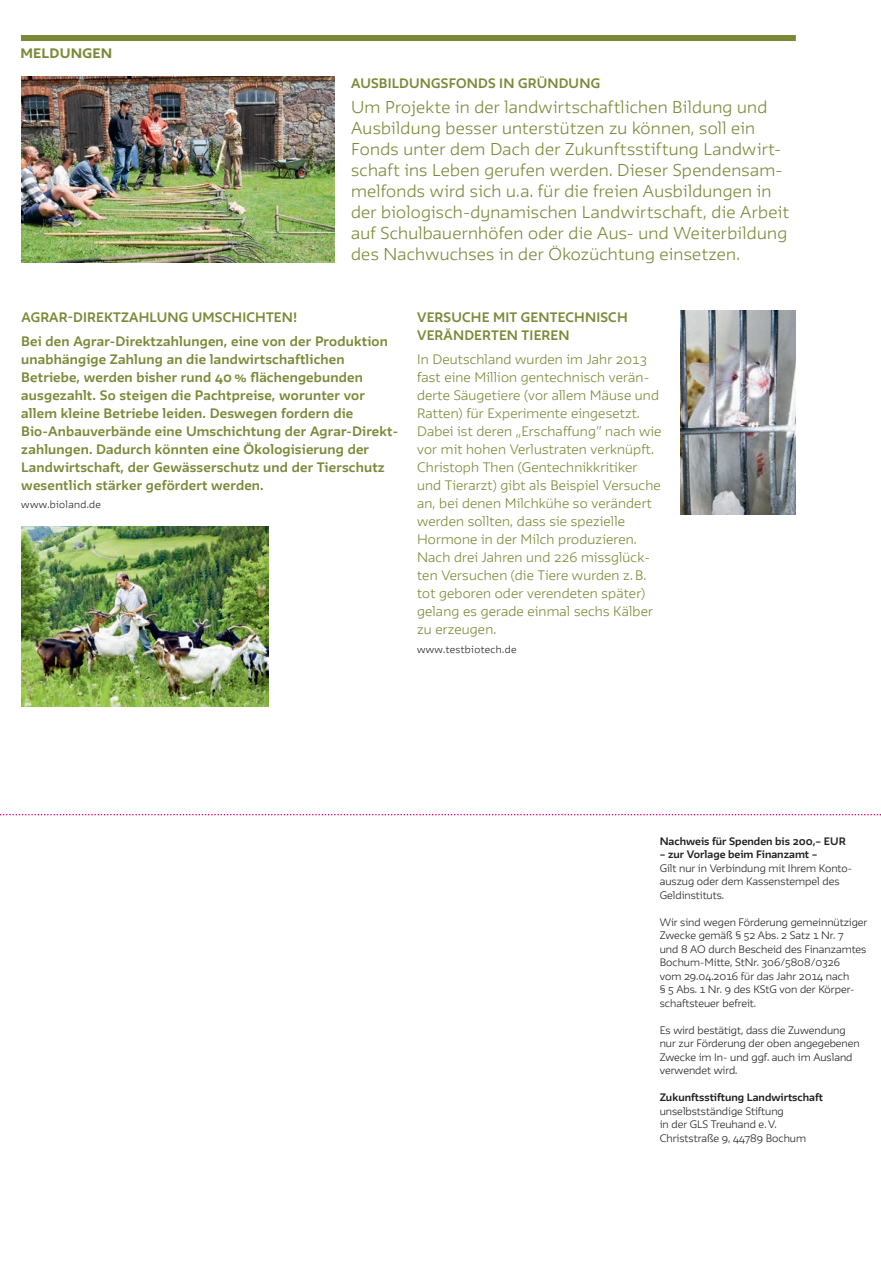
<style>
.page{position:relative;width:881px;height:1263px;background:#fff}
.page>*{position:absolute;margin:0;border:0;box-sizing:border-box;transform-origin:0 0}
.t1{font:300 15px/21px "GLS Irma";letter-spacing:.02em;color:#7b8937}
.t2{font:700 12px/18px "GLS Irma";letter-spacing:.015em;color:#7b8937}
.t3{font:300 12px/18px "GLS Irma";letter-spacing:.015em;color:#7b8937}
.t4{font:800 12px "GLS Irma";letter-spacing:.02em;color:#7b8937}
.t5{font:300 9.45px/13.5px "GLS Irma";color:#231f20}
.t6{font:700 9.45px "GLS Irma";color:#231f20}
.t7{font:300 9px "GLS Irma";letter-spacing:.04em;color:#231f20}
</style>
<div class="page">
<div style="left:21px;top:35px;width:774px;height:6px;background:#7b8937"></div>
<img style="left:21px;top:76px;width:313px;height:186px">
<img style="left:21px;top:526px;width:247px;height:180px">
<img style="left:680px;top:310px;width:115px;height:204px">
<svg style="left:0;top:814px;width:880px;height:1px"></svg>
<p class="t4" style="left:20px;top:45px;width:93px">MELDUNGEN</p>
<p class="t2" style="left:351px;top:74px;width:250px">Ausbildungsfon ds in Grün dung</p>
<p class="t1" style="left:351px;top:96px;width:439px">Um Projekte in der landwirtschaftlichen Bildung und Ausbildung besser unterstützen zu können, soll ein Fonds unter dem Dach der Zukunftsstiftung Landwirt&shy;schaft ins Leben gerufen werden. Dieser Spendensam&shy;melfonds wird sich u.a. für die freien Ausbildungen in der biologisch-dynamischen Landwirtschaft, die Arbeit auf Schulbauernhöfen oder die Aus- und Weiterbildung des Nachwuchses in der Ökozüchtung einsetzen.</p>
<p class="t2" style="left:21px;top:308px;width:29px">Agrar</p>
<p class="t2" style="left:68px;top:308px;width:92px">-Direktzahlun</p>
<p class="t2" style="left:21px;top:305px;width:368px;line-height:24px;text-indent:157px">g u mschichten !<br>Bei den Agrar-Direktzahlungen, eine von der Produktion</p>
<p class="t2" style="left:21px;top:350px;width:378px">unabhängige Zahlung an die landwirtschaftlichen Betriebe, werden bisher rund 40 % flächengebunden ausgezahlt. So steigen die Pachtpreise, worunter vor allem kleine Betriebe leiden. Deswegen fordern die Bio-Anbauverbände eine Umschichtung der Agrar-Direkt&shy;zahlungen. Dadurch könnten eine Ökologisierung der Landwirtschaft, der Gewässerschutz und der Tierschutz wesentlich stärker gefördert werden.</p>
<p class="t7" style="left:21px;top:498px;width:81px">www.bioland.de</p>
<p class="t2" style="left:417px;top:308px;width:19px">Versu</p>
<p class="t2" style="left:462px;top:308px;width:167px">che mit gentechn isch</p>
<p class="t2" style="left:417px;top:326px;width:10px">ver</p>
<p class="t2" style="left:443px;top:326px;width:100px">än derten Tieren</p>
<p class="t3" style="left:417px;top:350px;width:246px">In Deutschland wurden im Jahr 2013 fast eine Million gentechnisch verän&shy;derte Säugetiere (vor allem Mäuse und Ratten) für Experimente eingesetzt.<br>Dabei ist deren „Erschaffung” nach wie vor mit hohen Verlustraten verknüpft.<br>Christoph Then (Gentechnikkritiker und Tierarzt) gibt als Beispiel Versuche an, bei denen Milchkühe so verändert werden sollten, dass sie spezielle Hormone in der Milch produzieren.<br>Nach drei Jahren und 226 missglück&shy;ten Versuchen (die Tiere wurden z. B. tot geboren oder verendeten später) gelang es gerade einmal sechs Kälber zu erzeugen.</p>
<p class="t7" style="left:417px;top:643px;width:101px">www.testbiotech.de</p>
<p class="t6" style="left:659px;top:835px;width:187px">Nachweis für Spenden bis 200,– EUR</p>
<p class="t6" style="left:659px;top:848px;width:159px">– zur Vorlage beim Finanzamt –</p>
<p class="t5" style="left:659px;top:861px;width:194px">Gilt nur in Verbindung mit Ihrem Konto&shy;auszug oder dem Kassenstempel des<br>Geldinstituts.</p>
<p class="t5" style="left:659px;top:915px;width:209px">Wir sind wegen Förderung gemeinnütziger Zwecke gemäß § 52 Abs. 2 Satz 1 Nr. 7<br>und 8 AO durch Bescheid des Finanzamtes Bochum- Mitte, StNr. 306/5808/0326<br>vom 29.04.2016 für das Jahr 2014 nach<br>§ 5 Abs. 1 Nr. 9 des KStG von der Körper&shy;schaftsteuer befreit.</p>
<p class="t5" style="left:659px;top:1023px;width:201px">Es wird bestätigt, dass die Zuwendung nur zur Förderung der oben angegebenen<br>Zwecke im In- und ggf. auch im Ausland verwendet wird.</p>
<p class="t6" style="left:659px;top:1091px;width:165px">Zukunftsstiftung Landwirtschaft</p>
<p class="t5" style="left:659px;top:1104px;width:148px">unselbstständige Stiftung<br>in der GLS Treuhand e. V.<br>Christstraße 9, 44789 Bochum</p>
</div>
